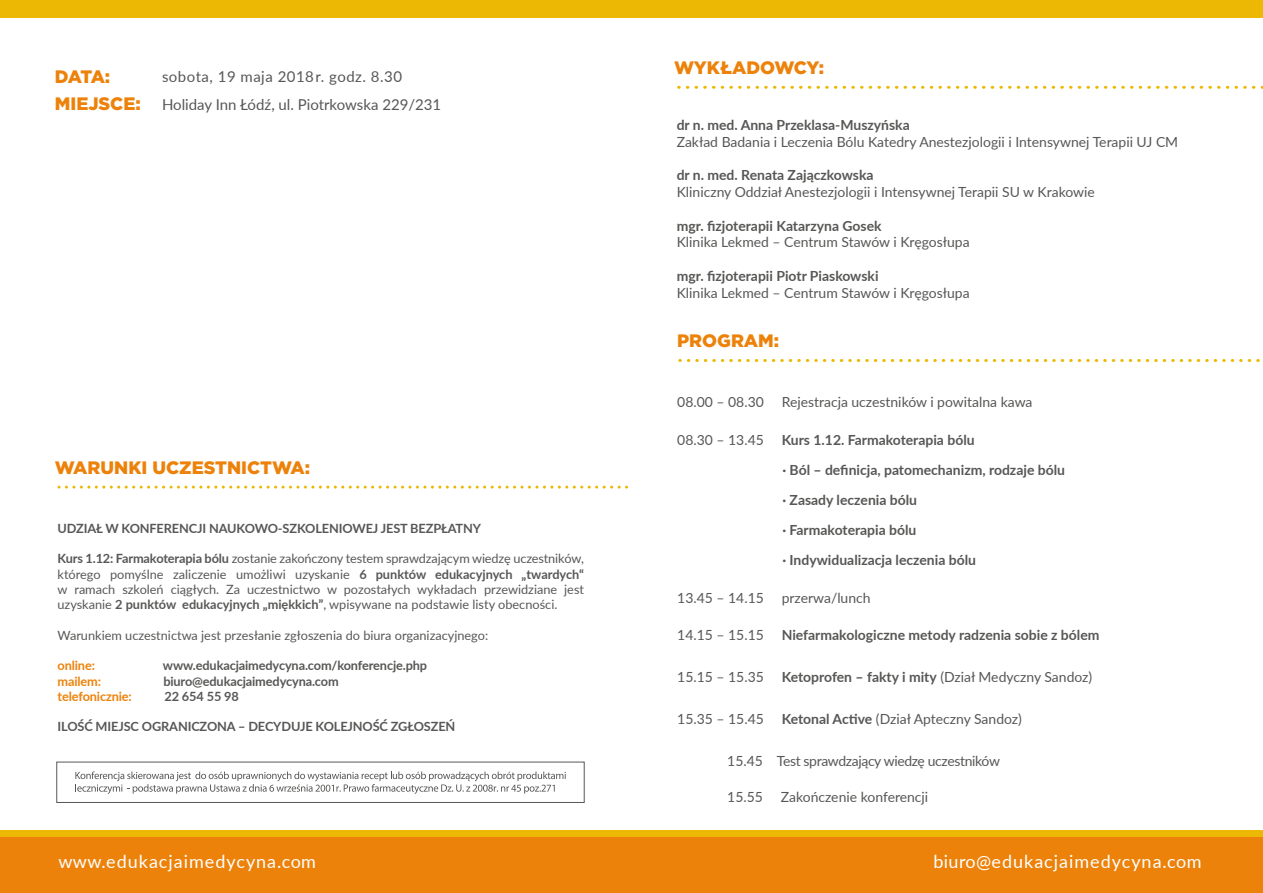
<style>
.page{position:relative;width:1263px;height:893px;background:#fff}
.page>*{position:absolute;margin:0;border:0;box-sizing:border-box;transform-origin:0 0}
.t1{font:18px "Lato";letter-spacing:.055em;color:#fff}
.t2{font:900 18px "Gotham";color:#ed820a}
.t3{font:15px "Lato";color:#575756}
.t4{font:15px "Lato";letter-spacing:.035em;color:#575756}
.t5{font:13.95px "Lato";color:#575756}
.t6{font:700 13.95px/30px "Lato";color:#575756}
.t7{font:13.95px "Lato";letter-spacing:-.025em;color:#575756}
.t8{font:12.75px/15.3px "Lato";color:#575756;text-align:justify}
.t9{font:700 12.75px "Lato";letter-spacing:-.01em;color:#575756}
.t10{font:700 12.75px "Lato";letter-spacing:-.01em;color:#ed820a}
.s1{font-family:"Gotham";font-weight:900;font-size:18px;color:#ed820a}
.s2{font-weight:700}
.s3{font-weight:400}
</style>
<div class="page">
<div style="left:0;top:831px;width:1263px;height:62px;background:#ed820a"></div>
<div style="left:0;top:831px;width:1263px;height:6px;background:#edb804"></div>
<div style="left:0;top:0;width:1263px;height:17px;background:#edb804"></div>
<svg style="left:677px;top:86px;width:586px;height:3px"></svg>
<svg style="left:678px;top:359px;width:582px;height:3px"></svg>
<svg style="left:58px;top:486px;width:570px;height:3px"></svg>
<svg style="left:75px;top:771px;width:491px;height:23px"></svg>
<div style="left:56px;top:762px;width:528px;height:41px;border:1px solid #575756"></div>
<p class="t2" style="left:55px;top:64px;width:57px">DATA:</p>
<p class="t4" style="left:162px;top:66px;width:242px">sobota, 19 maja 2018r. godz. 8.30</p>
<p class="t3" style="left:55px;top:94px;width:388px"><span class="s1">MIEJSCE:</span> Holiday Inn Łódź, ul. Piotrkowska 229/231</p>
<p class="t2" style="left:55px;top:455px;width:257px">WARUNKI UCZESTNICTWA:</p>
<p class="t9" style="left:58px;top:519px;width:425px">UDZIAŁ W KONFERENCJI NAUKOWO-SZKOLENIOWEJ JEST BEZPŁATNY</p>
<p class="t8" style="left:58px;top:551px;width:528px"><span class="s2">Kurs 1.12: Farmakoterapia bólu</span> zostanie zakończony testem sprawdzającym wiedzę uczestników, którego pomyślne zaliczenie umożliwi uzyskanie <span class="s2">6 punktów edukacyjnych „twardych“ </span>w ramach szkoleń ciągłych. Za uczestnictwo w pozostałych wykładach przewidziane jest uzyskanie <span class="s2">2 punktów edukacyjnych „miękkich”</span>, wpisywane na podstawie listy obecności.</p>
<p class="t8" style="left:58px;top:627px;width:432px">Warunkiem uczestnictwa jest przesłanie zgłoszenia do biura organizacyjnego:</p>
<p class="t10" style="left:58px;top:656px;width:39px">online:</p>
<p class="t9" style="left:163px;top:656px;width:266px">www.edukacjaimedycyna.com/konferencje.php</p>
<p class="t10" style="left:58px;top:671px;width:45px">mailem:</p>
<p class="t9" style="left:163px;top:671px;width:177px">biuro@edukacjaimedycyna.com</p>
<p class="t10" style="left:58px;top:687px;width:76px">telefonicznie:</p>
<p class="t9" style="left:164px;top:687px;width:76px">22 654 55 98</p>
<p class="t9" style="left:58px;top:717px;width:399px">ILOŚĆ MIEJSC OGRANICZONA – DECYDUJE KOLEJNOŚĆ ZGŁOSZEŃ</p>
<p class="t2" style="left:674px;top:55px;width:151px">WYKŁADOWCY:</p>
<p class="t6" style="left:677px;top:109px;width:235px">dr n. med. Anna Przeklasa-Muszyńska</p>
<p class="t5" style="left:677px;top:132px;width:503px">Zakład Badania i Leczenia Bólu Katedry Anestezjologii i Intensywnej Terapii UJ CM</p>
<p class="t6" style="left:677px;top:160px;width:198px">dr n. med. Renata Zajączkowska</p>
<p class="t5" style="left:677px;top:182px;width:420px">Kliniczny Oddział Anestezjologii i Intensywnej Terapii SU w Krakowie</p>
<p class="t6" style="left:677px;top:210px;width:206px">mgr. fizjoterapii Katarzyna Gosek</p>
<p class="t5" style="left:677px;top:232px;width:294px">Klinika Lekmed – Centrum Stawów i Kręgosłupa</p>
<p class="t6" style="left:677px;top:260px;width:203px">mgr. fizjoterapii Piotr Piaskowski</p>
<p class="t5" style="left:677px;top:283px;width:294px">Klinika Lekmed – Centrum Stawów i Kręgosłupa</p>
<p class="t2" style="left:677px;top:328px;width:103px">PROGRAM:</p>
<p class="t5" style="left:677px;top:392px;width:88px">08.00 – 08.30</p>
<p class="t5" style="left:782px;top:392px;width:252px">Rejestracja uczestników i powitalna kawa</p>
<p class="t5" style="left:677px;top:430px;width:88px">08.30 – 13.45</p>
<p class="t6" style="left:782px;top:424px;width:285px">Kurs 1.12. Farmakoterapia bólu<br>· Ból – definicja, patomechanizm, rodzaje bólu · Zasady leczenia bólu<br>· Farmakoterapia bólu<br>· Indywidualizacja leczenia bólu</p>
<p class="t5" style="left:677px;top:587px;width:88px">13.45 – 14.15</p>
<p class="t5" style="left:782px;top:587px;width:90px">przerwa/lunch</p>
<p class="t5" style="left:677px;top:625px;width:88px">14.15 – 15.15</p>
<p class="t6" style="left:782px;top:620px;width:319px">Niefarmakologiczne metody radzenia sobie z bólem</p>
<p class="t5" style="left:677px;top:667px;width:88px">15.15 – 15.35</p>
<p class="t6" style="left:782px;top:662px;width:312px">Ketoprofen – fakty i mity <span class="s3">(Dział Medyczny Sandoz)</span></p>
<p class="t5" style="left:677px;top:709px;width:88px">15.35 – 15.45</p>
<p class="t5" style="left:782px;top:709px;width:242px"><span class="s2">Ketonal Active</span> (Dział Apteczny Sandoz)</p>
<p class="t7" style="left:727px;top:751px;width:274px">15.45 Test sprawdzający wiedzę uczestników</p>
<p class="t5" style="left:727px;top:787px;width:37px">15.55</p>
<p class="t5" style="left:781px;top:787px;width:149px">Zakończenie konferencji</p>
<p class="t1" style="left:58px;top:848px;width:259px">www.edukacjaimedycyna.com</p>
<p class="t1" style="left:933px;top:848px;width:270px">biuro@edukacjaimedycyna.com</p>
</div>
